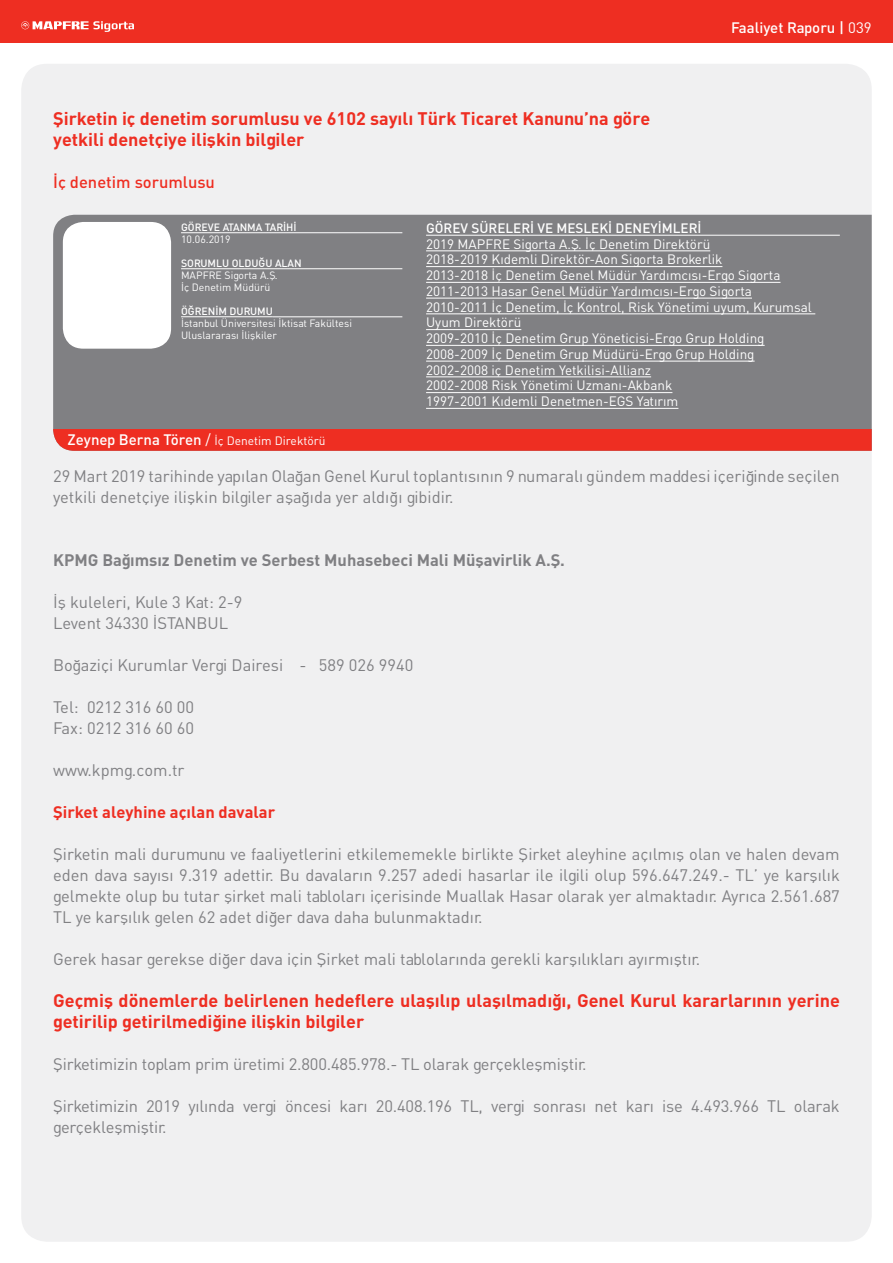
<style>
.page{position:relative;width:893px;height:1263px;background:#fff}
.page>*{position:absolute;margin:0;border:0;box-sizing:border-box;transform-origin:0 0}
.t1{font:18px/21px "DINT Bold Tr";color:#ee2e22}
.t2{font:16.5px/21px "DIN Tr";color:#808083}
.t3{font:16.5px "DINT Bold Tr";color:#808083}
.t4{font:16.5px "DINT Bold Tr";color:#ee2e22}
.t5{font:16.5px "DIN Medium Tr";color:#ee2e22}
.t6{font:15px "DIN Medium Tr";color:#fff}
.t7{font:13.5px/15.8px "DIN Tr";color:#fff}
.t8{font:13.5px "DIN Medium Tr";color:#fff}
.t9{font:12px "DIN Tr";color:#fff}
.t10{font:10.5px/12px "DIN Tr";color:#fff}
.t11{font:10.5px "DIN Medium Tr";color:#fff}
.s1{font-family:"DIN Tr"}
.s2{font-family:"DIN Medium Tr";font-size:15px}
.s3{font-size:15px}
</style>
<div class="page">
<div style="left:0;top:0;width:893px;height:43px;background:#ee2e22"></div>
<div style="left:21px;top:64px;width:851px;height:1178px;background:#f0f0f1;border-radius:26px"></div>
<svg style="left:21px;top:21px;width:113px;height:11px"></svg>
<div style="left:53px;top:215px;width:819px;height:214px;background:#808083"></div>
<div style="left:53px;top:429px;width:819px;height:22px;background:#ee2e22"></div>
<hr style="left:181px;top:232px;width:221px;height:1px;background:#fff">
<hr style="left:181px;top:268px;width:221px;height:1px;background:#fff">
<hr style="left:181px;top:316px;width:92px;height:1px;background:#fff">
<hr style="left:273px;top:316px;width:129px;height:1px;background:#fff">
<hr style="left:426px;top:235px;width:414px;height:1px;background:#fff">
<hr style="left:426px;top:250px;width:284px;height:1px;background:#fff">
<hr style="left:426px;top:266px;width:296px;height:1px;background:#fff">
<hr style="left:426px;top:282px;width:354px;height:1px;background:#fff">
<hr style="left:426px;top:298px;width:326px;height:1px;background:#fff">
<hr style="left:426px;top:313px;width:389px;height:1px;background:#fff">
<hr style="left:426px;top:329px;width:95px;height:1px;background:#fff">
<hr style="left:426px;top:345px;width:339px;height:1px;background:#fff">
<hr style="left:426px;top:361px;width:329px;height:1px;background:#fff">
<hr style="left:426px;top:376px;width:225px;height:1px;background:#fff">
<hr style="left:426px;top:392px;width:246px;height:1px;background:#fff">
<hr style="left:426px;top:408px;width:252px;height:1px;background:#fff">
<div style="left:62px;top:221px;width:110px;height:128px;background:#fff;border-radius:21px"></div>
<div style="left:61px;top:220px;width:112px;height:130px;border:2px solid #808083;border-radius:21px"></div>
<p class="t1" style="left:53px;top:107px;width:599px">Şirketin iç denetim sorumlusu ve 6102 sayılı Türk Ticaret Kanunu’na göre yetkili denetçiye ilişkin bilgiler</p>
<p class="t5" style="left:53px;top:171px;width:163px">İç denetim sorumlusu</p>
<p class="t6" style="left:731px;top:18px;width:142px">Faaliyet Raporu | <span class="s1">039</span></p>
<p class="t11" style="left:181px;top:220px;width:117px">GÖREVE ATANMA TARİHİ</p>
<p class="t10" style="left:181px;top:233px;width:51px">10.06.2019</p>
<p class="t11" style="left:181px;top:256px;width:122px">SORUMLU OLDUĞU ALAN</p>
<p class="t10" style="left:181px;top:269px;width:98px">MAPFRE Sigorta A.Ş.<br>İç Denetim Müdürü</p>
<p class="t11" style="left:181px;top:304px;width:93px">ÖĞRENİM DURUMU</p>
<p class="t10" style="left:181px;top:317px;width:172px">İstanbul Üniversitesi İktisat Fakültesi<br>Uluslararası İlişkiler</p>
<p class="t9" style="left:68px;top:434px;width:259px"><span class="s2">Zeynep Berna Tören</span> <span class="s3">/</span> İç Denetim Direktörü</p>
<p class="t8" style="left:426px;top:219px;width:277px">GÖREV SÜRELERİ VE MESLEKİ DENEYİMLERİ</p>
<p class="t7" style="left:426px;top:236px;width:387px">2019 MAPFRE Sigorta A.Ş. İç Denetim Direktörü<br>2018-2019 Kıdemli Direktör-Aon Sigorta Brokerlik<br>2013-2018 İç Denetim Genel Müdür Yardımcısı-Ergo Sigorta 2011-2013 Hasar Genel Müdür Yardımcısı-Ergo Sigorta 2010-2011 İç Denetim, İç Kontrol, Risk Yönetimi uyum, Kurumsal Uyum Direktörü<br>2009-2010 İç Denetim Grup Yöneticisi-Ergo Grup Holding 2008-2009 İç Denetim Grup Müdürü-Ergo Grup Holding 2002-2008 iç Denetim Yetkilisi-Allianz<br>2002-2008 Risk Yönetimi Uzmanı-Akbank<br>1997-2001 Kıdemli Denetmen-EGS Yatırım</p>
<p class="t2" style="left:53px;top:465px;width:788px">29 Mart 2019 tarihinde yapılan Olağan Genel Kurul toplantısının 9 numaralı gündem maddesi içeriğinde seçilen yetkili denetçiye ilişkin bilgiler aşağıda yer aldığı gibidir.</p>
<p class="t3" style="left:53px;top:549px;width:513px">KPMG Bağımsız Denetim ve Serbest Muhasebeci Mali Müşavirlik A.Ş.</p>
<p class="t2" style="left:53px;top:591px;width:191px">İş kuleleri, Kule 3 Kat: 2-9<br>Levent 34330 İSTANBUL</p>
<p class="t2" style="left:53px;top:654px;width:362px">Boğaziçi Kurumlar Vergi Dairesi - 589 026 9940</p>
<p class="t2" style="left:53px;top:696px;width:143px">Tel: 0212 316 60 00<br>Fax: 0212 316 60 60</p>
<p class="t2" style="left:53px;top:759px;width:133px">www.kpmg.com.tr</p>
<p class="t4" style="left:53px;top:801px;width:224px">Şirket aleyhine açılan davalar</p>
<p class="t2" style="left:53px;top:843px;width:788px;text-align:justify">Şirketin mali durumunu ve faaliyetlerini etkilememekle birlikte Şirket aleyhine açılmış olan ve halen devam eden dava sayısı 9.319 adettir. Bu davaların 9.257 adedi hasarlar ile ilgili olup 596.647.249.- TL’ ye karşılık gelmekte olup bu tutar şirket mali tabloları içerisinde Muallak Hasar olarak yer almaktadır. Ayrıca 2.561.687<br>TL ye karşılık gelen 62 adet diğer dava daha bulunmaktadır.</p>
<p class="t2" style="left:53px;top:948px;width:649px">Gerek hasar gerekse diğer dava için Şirket mali tablolarında gerekli karşılıkları ayırmıştır.</p>
<p class="t1" style="left:53px;top:989px;width:788px">Geçmiş dönemlerde belirlenen hedeflere ulaşılıp ulaşılmadığı, Genel Kurul kararlarının yerine getirilip getirilmediğine ilişkin bilgiler</p>
<p class="t2" style="left:53px;top:1053px;width:535px">Şirketimizin toplam prim üretimi 2.800.485.978.- TL olarak gerçekleşmiştir.</p>
<p class="t2" style="left:53px;top:1095px;width:788px">Şirketimizin 2019 yılında vergi öncesi karı 20.408.196 TL, vergi sonrası net karı ise 4.493.966 TL olarak gerçekleşmiştir.</p>
</div>
